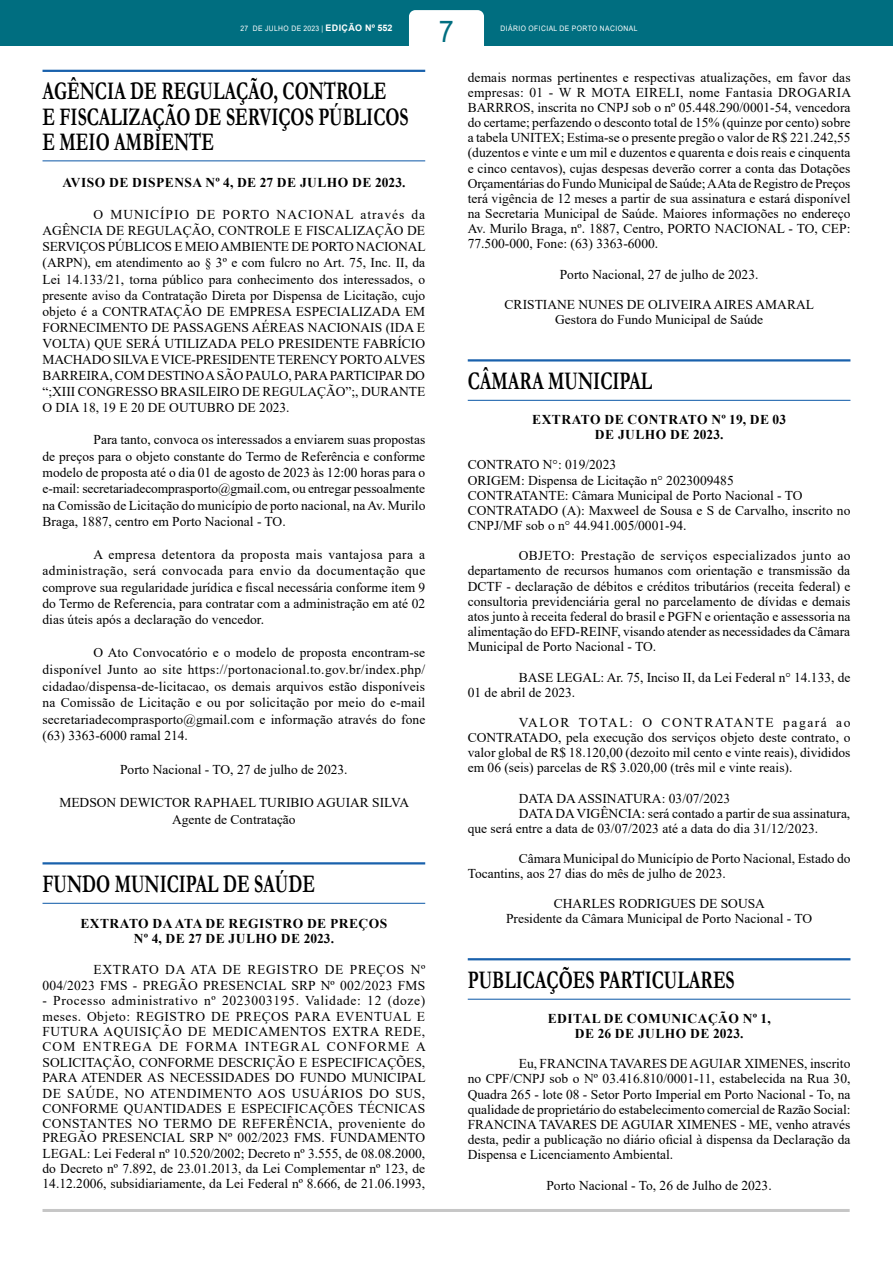
<style>
.page{position:relative;width:893px;height:1263px;background:#fff}
.page>*{position:absolute;margin:0;border:0;box-sizing:border-box;transform-origin:0 0}
.t1{font:30px "Arial";color:#006e80;scale:.9 1}
.t2{font:700 25.5px/25px "Garamond";color:#000;scale:.7 1}
.t3{font:13.5px/15.1px "Times New Roman";color:#000;text-align:justify}
.t4{font:700 13.5px/15.1px "Times New Roman";letter-spacing:.035em;color:#000;text-align:center}
.t5{font:7.5px "Arial";letter-spacing:.065em;color:#fff;scale:.9 1}
.s1{font-weight:700;font-size:9px}
</style>
<div class="page">
<div style="left:0;top:0;width:893px;height:46px;background:#006e80"></div>
<div style="left:409px;top:10px;width:75px;height:57px;background:#fff;border-radius:6px"></div>
<hr style="left:43px;top:1209px;width:807px;height:3px;background:#c6c6c6">
<hr style="left:43px;top:70px;width:382px;height:2px;background:#1961ac">
<hr style="left:43px;top:160px;width:382px;height:1px;background:#1961ac">
<hr style="left:43px;top:862px;width:382px;height:2px;background:#1961ac">
<hr style="left:43px;top:903px;width:382px;height:1px;background:#1961ac">
<hr style="left:468px;top:359px;width:382px;height:2px;background:#1961ac">
<hr style="left:468px;top:400px;width:382px;height:1px;background:#1961ac">
<hr style="left:468px;top:958px;width:382px;height:2px;background:#1961ac">
<hr style="left:468px;top:999px;width:382px;height:1px;background:#1961ac">
<h1 class="t1" style="left:439px;top:11px;width:18px">7</h1>
<p class="t5" style="left:241px;top:24px;width:170px">27 DE JULHO DE 2023 | <span class="s1">EDIÇÃO Nº 552</span></p>
<p class="t5" style="left:501px;top:24px;width:154px">DIÁRIO OFICIAL DE PORTO NACIONAL</p>
<h2 class="t2" style="left:43px;top:79px;width:525px">AGÊNCIA DE REGULAÇÃO, CONTROLE<br>E FISCALIZAÇÃO DE SERVIÇOS PÚBLICOS<br>E MEIO AMBIENTE</h2>
<p class="t4" style="left:62px;top:175px;width:345px">AVISO DE DISPENSA Nº 4, DE 27 DE JULHO DE 2023.</p>
<p class="t3" style="left:43px;top:206px;width:385px;line-height:16px;text-indent:51px">O MUNICÍPIO DE PORTO NACIONAL através da AGÊNCIA DE REGULAÇÃO, CONTROLE E FISCALIZAÇÃO DE SERVIÇOS PÚBLICOS E MEIO AMBIENTE DE PORTO NACIONAL (ARPN), em atendimento ao § 3º e com fulcro no Art. 75, Inc. II, da Lei 14.133/21, torna público para conhecimento dos interessados, o presente aviso da Contratação Direta por Dispensa de Licitação, cujo objeto é a CONTRATAÇÃO DE EMPRESA ESPECIALIZADA EM FORNECIMENTO DE PASSAGENS AÉREAS NACIONAIS (IDA E VOLTA) QUE SERÁ UTILIZADA PELO PRESIDENTE FABRÍCIO MACHADO SILVA E VICE-PRESIDENTE TERENCY PORTO ALVES BARREIRA, COM DESTINO A SÃO PAULO, PARA PARTICIPAR DO “;XIII CONGRESSO BRASILEIRO DE REGULAÇÃO”;, DURANTE O DIA 18, 19 E 20 DE OUTUBRO DE 2023.</p>
<p class="t3" style="left:43px;top:431px;width:384px;line-height:16.4px;text-indent:51px">Para tanto, convoca os interessados a enviarem suas propostas de preços para o objeto constante do Termo de Referência e conforme modelo de proposta até o dia 01 de agosto de 2023 às 12:00 horas para o e-mail: secretariadecomprasporto@gmail.com, ou entregar pessoalmente na Comissão de Licitação do município de porto nacional, na Av. Murilo Braga, 1887, centro em Porto Nacional - TO.</p>
<p class="t3" style="left:43px;top:546px;width:384px;line-height:16.4px;text-indent:51px">A empresa detentora da proposta mais vantajosa para a administração, será convocada para envio da documentação que comprove sua regularidade jurídica e fiscal necessária conforme item 9 do Termo de Referencia, para contratar com a administração em até 02 dias úteis após a declaração do vencedor.</p>
<p class="t3" style="left:43px;top:644px;width:384px;line-height:16.6px;text-indent:51px">O Ato Convocatório e o modelo de proposta encontram-se disponível Junto ao site https://portonacional.to.gov.br/index.php/ cidadao/dispensa-de-licitacao, os demais arquivos estão disponíveis na Comissão de Licitação e ou por solicitação por meio do e-mail secretariadecomprasporto@gmail.com e informação através do fone (63) 3363-6000 ramal 214.</p>
<p class="t3" style="left:120px;top:761px;width:229px">Porto Nacional - TO, 27 de julho de 2023.</p>
<p class="t3" style="left:59px;top:794px;width:351px;line-height:16.6px;text-align:center">MEDSON DEWICTOR RAPHAEL TURIBIO AGUIAR SILVA<br>Agente de Contratação</p>
<h2 class="t2" style="left:43px;top:871px;width:391px">FUNDO MUNICIPAL DE SAÚDE</h2>
<p class="t4" style="left:80px;top:915px;width:308px">EXTRATO DA ATA DE REGISTRO DE PREÇOS<br>Nº 4, DE 27 DE JULHO DE 2023.</p>
<p class="t3" style="left:43px;top:961px;width:384px;text-align:right">EXTRATO DA ATA DE REGISTRO DE PREÇOS Nº<br>004/2023 FMS - PREGÃO PRESENCIAL SRP Nº 002/2023 FMS</p>
<p class="t3" style="left:43px;top:992px;width:385px">- Processo administrativo nº 2023003195. Validade: 12 (doze) meses. Objeto: REGISTRO DE PREÇOS PARA EVENTUAL E FUTURA AQUISIÇÃO DE MEDICAMENTOS EXTRA REDE, COM ENTREGA DE FORMA INTEGRAL CONFORME A SOLICITAÇÃO, CONFORME DESCRIÇÃO E ESPECIFICAÇÕES, PARA ATENDER AS NECESSIDADES DO FUNDO MUNICIPAL DE SAÚDE, NO ATENDIMENTO AOS USUÁRIOS DO SUS, CONFORME QUANTIDADES E ESPECIFICAÇÕES TÉCNICAS CONSTANTES NO TERMO DE REFERÊNCIA, proveniente do PREGÃO PRESENCIAL SRP Nº 002/2023 FMS. FUNDAMENTO LEGAL: Lei Federal nº 10.520/2002; Decreto nº 3.555, de 08.08.2000, do Decreto nº 7.892, de 23.01.2013, da Lei Complementar nº 123, de 14.12.2006, subsidiariamente, da Lei Federal nº 8.666, de 21.06.1993,</p>
<p class="t3" style="left:468px;top:69px;width:385px">demais normas pertinentes e respectivas atualizações, em favor das empresas: 01 - W R MOTA EIRELI, nome Fantasia DROGARIA BARRROS, inscrita no CNPJ sob o nº 05.448.290/0001-54, vencedora do certame; perfazendo o desconto total de 15% (quinze por cento) sobre a tabela UNITEX; Estima-se o presente pregão o valor de R$ 221.242,55 (duzentos e vinte e um mil e duzentos e quarenta e dois reais e cinquenta e cinco centavos), cujas despesas deverão correr a conta das Dotações Orçamentárias do Fundo Municipal de Saúde; A Ata de Registro de Preços terá vigência de 12 meses a partir de sua assinatura e estará disponível na Secretaria Municipal de Saúde. Maiores informações no endereço Av. Murilo Braga, nº. 1887, Centro, PORTO NACIONAL - TO, CEP:<br>77.500-000, Fone: (63) 3363-6000.</p>
<p class="t3" style="left:560px;top:266px;width:200px">Porto Nacional, 27 de julho de 2023.</p>
<p class="t3" style="left:505px;top:296px;width:311px;text-align:center">CRISTIANE NUNES DE OLIVEIRA AIRES AMARAL<br>Gestora do Fundo Municipal de Saúde</p>
<h2 class="t2" style="left:468px;top:369px;width:265px">CÂMARA MUNICIPAL</h2>
<p class="t4" style="left:532px;top:411px;width:255px">EXTRATO DE CONTRATO Nº 19, DE 03<br>DE JULHO DE 2023.</p>
<p class="t3" style="left:468px;top:457px;width:384px;text-align:left">CONTRATO N°: 019/2023<br>ORIGEM: Dispensa de Licitação n° 2023009485<br>CONTRATANTE: Câmara Municipal de Porto Nacional - TO CONTRATADO (A): Maxweel de Sousa e S de Carvalho, inscrito no CNPJ/MF sob o n° 44.941.005/0001-94.</p>
<p class="t3" style="left:468px;top:548px;width:384px;text-indent:51px">OBJETO: Prestação de serviços especializados junto ao departamento de recursos humanos com orientação e transmissão da DCTF - declaração de débitos e créditos tributários (receita federal) e consultoria previdenciária geral no parcelamento de dívidas e demais atos junto à receita federal do brasil e PGFN e orientação e assessoria na alimentação do EFD-REINF, visando atender as necessidades da Câmara Municipal de Porto Nacional - TO.</p>
<p class="t3" style="left:468px;top:669px;width:384px;text-indent:51px">BASE LEGAL: Ar. 75, Inciso II, da Lei Federal n° 14.133, de<br>01 de abril de 2023.</p>
<p class="t3" style="left:468px;top:714px;width:384px;text-indent:51px">VALOR TOTAL: O CONTRATANTE pagará ao CONTRATADO, pela execução dos serviços objeto deste contrato, o valor global de R$ 18.120,00 (dezoito mil cento e vinte reais), divididos em 06 (seis) parcelas de R$ 3.020,00 (três mil e vinte reais).</p>
<p class="t3" style="left:519px;top:790px;width:213px">DATA DA ASSINATURA: 03/07/2023</p>
<p class="t3" style="left:519px;top:805px;width:333px">DATA DA VIGÊNCIA: será contado a partir de sua assinatura,</p>
<p class="t3" style="left:468px;top:820px;width:352px">que será entre a data de 03/07/2023 até a data do dia 31/12/2023.</p>
<p class="t3" style="left:468px;top:850px;width:384px;text-indent:51px">Câmara Municipal do Município de Porto Nacional, Estado do<br>Tocantins, aos 27 dias do mês de julho de 2023.</p>
<p class="t3" style="left:506px;top:895px;width:308px;text-align:center">CHARLES RODRIGUES DE SOUSA<br>Presidente da Câmara Municipal de Porto Nacional - TO</p>
<h2 class="t2" style="left:468px;top:967px;width:383px">PUBLICAÇÕES PARTICULARES</h2>
<p class="t4" style="left:548px;top:1010px;width:225px">EDITAL DE COMUNICAÇÃO Nº 1,<br>DE 26 DE JULHO DE 2023.</p>
<p class="t3" style="left:468px;top:1056px;width:384px;text-indent:51px">Eu, FRANCINA TAVARES DE AGUIAR XIMENES, inscrito no CPF/CNPJ sob o Nº 03.416.810/0001-11, estabelecida na Rua 30, Quadra 265 - lote 08 - Setor Porto Imperial em Porto Nacional - To, na qualidade de proprietário do estabelecimento comercial de Razão Social:<br>FRANCINA TAVARES DE AGUIAR XIMENES - ME, venho através desta, pedir a publicação no diário oficial à dispensa da Declaração da Dispensa e Licenciamento Ambiental.</p>
<p class="t3" style="left:546px;top:1177px;width:227px">Porto Nacional - To, 26 de Julho de 2023.</p>
</div>
